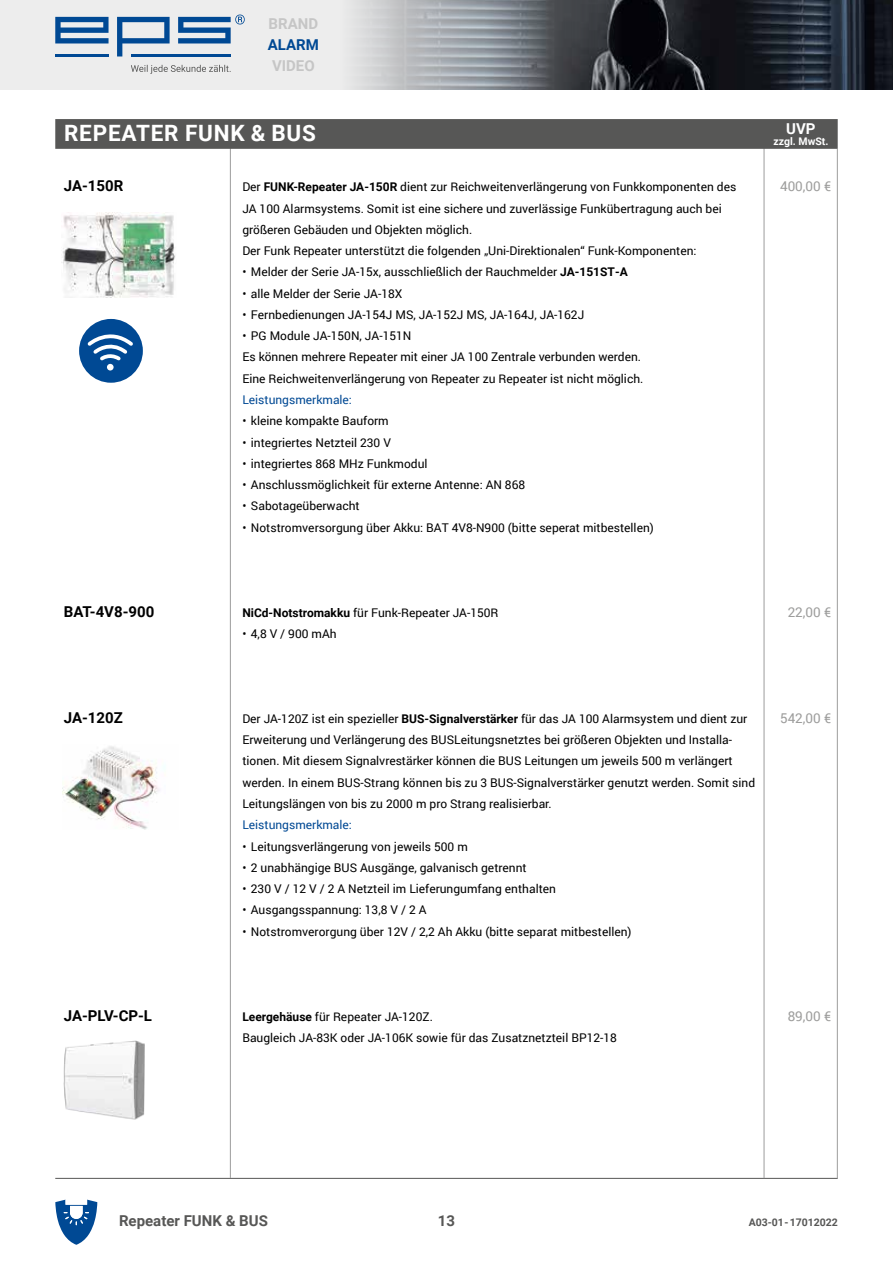
<style>
.page{position:relative;width:893px;height:1263px;background:#fff}
.page>*{position:absolute;margin:0;border:0;box-sizing:border-box;transform-origin:0 0}
.t1{font:700 22.5px "Roboto";letter-spacing:.035em;color:#fff}
.t2{font:700 15px "Roboto";color:#000}
.t3{font:700 15px "Roboto";color:#575756}
.t4{font:700 15px "Roboto";color:#c6c6c6}
.t5{font:700 15px "Roboto";color:#004994}
.t6{font:700 15px "Roboto";color:#fff}
.t7{font:13.5px "Roboto";color:#9d9d9c}
.t8{font:12px/21.3px "Roboto";color:#000}
.t9{font:12px "Roboto";color:#004994}
.t10{font:700 10.5px "Roboto";color:#575756}
.t11{font:700 10.5px "Roboto";color:#fff}
.s1{font-weight:700}
</style>
<div class="page">
<div style="left:0;top:0;width:893px;height:89px;background:#ededed"></div>
<hr style="left:55px;top:1178px;width:783px;height:1px;background:#575756">
<svg style="left:55px;top:1199px;width:42px;height:46px"></svg>
<svg style="left:55px;top:17px;width:54px;height:26px"></svg>
<svg style="left:117px;top:17px;width:53px;height:39px"></svg>
<svg style="left:178px;top:15px;width:67px;height:28px"></svg>
<hr style="left:55px;top:54px;width:54px;height:2px;background:#004994">
<hr style="left:131px;top:54px;width:100px;height:2px;background:#004994">
<svg style="left:131px;top:65px;width:100px;height:9px"></svg>
<img style="left:353px;top:0;width:540px;height:89px">
<hr style="left:230px;top:128px;width:1px;height:1050px;background:#9d9d9c">
<hr style="left:764px;top:128px;width:1px;height:1050px;background:#9d9d9c">
<hr style="left:837px;top:149px;width:1px;height:1029px;background:#9d9d9c">
<div style="left:55px;top:119px;width:783px;height:30px;background:#575756"></div>
<img style="left:61px;top:213px;width:114px;height:85px">
<img style="left:63px;top:746px;width:102px;height:83px">
<img style="left:63px;top:1040px;width:82px;height:80px">
<div style="left:79px;top:319px;width:64px;height:64px;background:#004994;border-radius:50%"></div>
<svg style="left:86px;top:327px;width:50px;height:37px"></svg>
<div style="left:107px;top:364px;width:7px;height:6px;background:#fff;border-radius:50%"></div>
<p class="t4" style="left:269px;top:13px;width:51px">BRAND</p>
<p class="t5" style="left:268px;top:34px;width:53px">ALARM</p>
<p class="t4" style="left:272px;top:55px;width:44px">VIDEO</p>
<h1 class="t1" style="left:64px;top:118px;width:31px">Repeater</h1>
<h1 class="t1" style="left:185px;top:118px;width:130px">Funk &amp; Bus</h1>
<p class="t2" style="left:64px;top:175px;width:61px">JA-150R</p>
<p class="t8" style="left:242px;top:176px;width:495px">Der <span class="s1">FUNK-Repeater JA-150R</span> dient zur Reichweitenverlängerung von Funkkomponenten des JA 100 Alarmsystems. Somit ist eine sichere und zuverlässige Funkübertragung auch bei größeren Gebäuden und Objekten möglich.<br>Der Funk Repeater unterstützt die folgenden „Uni-Direktionalen“ Funk-Komponenten:</p>
<p class="t8" style="left:242px;top:261px;width:387px">• Melder der Serie JA-15x, ausschließlich der Rauchmelder <span class="s1">JA-151ST-A</span></p>
<p class="t8" style="left:242px;top:282px;width:162px">• alle Melder der Serie JA-18X</p>
<p class="t8" style="left:242px;top:304px;width:343px">• Fernbedienungen JA-154J MS, JA-152J MS, JA-164J, JA-162J</p>
<p class="t8" style="left:242px;top:325px;width:402px">• PG Module JA-150N, JA-151N<br>Es können mehrere Repeater mit einer JA 100 Zentrale verbunden werden.<br>Eine Reichweitenverlängerung von Repeater zu Repeater ist nicht möglich.</p>
<p class="t9" style="left:242px;top:391px;width:111px">Leistungsmerkmale:</p>
<p class="t8" style="left:242px;top:410px;width:148px">• kleine kompakte Bauform</p>
<p class="t8" style="left:242px;top:431px;width:150px">• integriertes Netzteil 230 V</p>
<p class="t8" style="left:242px;top:452px;width:187px">• integriertes 868 MHz Funkmodul</p>
<p class="t8" style="left:242px;top:474px;width:284px">• Anschlussmöglichkeit für externe Antenne: AN 868</p>
<p class="t8" style="left:242px;top:495px;width:119px">• Sabotageüberwacht</p>
<p class="t8" style="left:242px;top:516px;width:413px">• Notstromversorgung über Akku: BAT 4V8-N900 (bitte seperat mitbestellen)</p>
<p class="t2" style="left:64px;top:601px;width:92px">BAT-4V8-900</p>
<p class="t8" style="left:242px;top:601px;width:258px"><span class="s1">NiCd-Notstromakku</span> für Funk-Repeater JA-150R</p>
<p class="t8" style="left:242px;top:622px;width:96px">• 4,8 V / 900 mAh</p>
<p class="t6" style="left:786px;top:118px;width:31px">UVP</p>
<p class="t11" style="left:773px;top:134px;width:57px">zzgl. MwSt.</p>
<p class="t7" style="left:780px;top:177px;width:53px">400,00 €</p>
<p class="t7" style="left:788px;top:602px;width:45px">22,00 €</p>
<p class="t2" style="left:64px;top:707px;width:60px">JA-120Z</p>
<p class="t8" style="left:242px;top:707px;width:514px">Der JA-120Z ist ein spezieller <span class="s1">BUS-Signalverstärker</span> für das JA 100 Alarmsystem und dient zur Erweiterung und Verlängerung des BUSLeitungsnetztes bei größeren Objekten und Installa&shy;tionen. Mit diesem Signalvrestärker können die BUS Leitungen um jeweils 500 m verlängert werden. In einem BUS-Strang können bis zu 3 BUS-Signalverstärker genutzt werden. Somit sind Leitungslängen von bis zu 2000 m pro Strang realisierbar.</p>
<p class="t9" style="left:242px;top:816px;width:111px">Leistungsmerkmale:</p>
<p class="t8" style="left:242px;top:835px;width:227px">• Leitungsverlängerung von jeweils 500 m</p>
<p class="t8" style="left:242px;top:856px;width:286px">• 2 unabhängige BUS Ausgänge, galvanisch getrennt</p>
<p class="t8" style="left:242px;top:878px;width:315px">• 230 V / 12 V / 2 A Netzteil im Lieferungumfang enthalten</p>
<p class="t8" style="left:242px;top:899px;width:186px">• Ausgangsspannung: 13,8 V / 2 A</p>
<p class="t8" style="left:242px;top:920px;width:391px">• Notstromverorgung über 12V / 2,2 Ah Akku (bitte separat mitbestellen)</p>
<p class="t7" style="left:780px;top:709px;width:53px">542,00 €</p>
<p class="t2" style="left:64px;top:1005px;width:90px">JA-PLV-CP-L</p>
<p class="t8" style="left:242px;top:1005px;width:376px"><span class="s1">Leergehäuse</span> für Repeater JA-120Z.<br>Baugleich JA-83K oder JA-106K sowie für das Zusatznetzteil BP12-18</p>
<p class="t7" style="left:788px;top:1006px;width:45px">89,00 €</p>
<p class="t3" style="left:119px;top:1210px;width:150px">Repeater FUNK &amp; BUS</p>
<p class="t3" style="left:438px;top:1210px;width:19px">13</p>
<p class="t10" style="left:749px;top:1215px;width:91px">A03-01-17012022</p>
</div>
